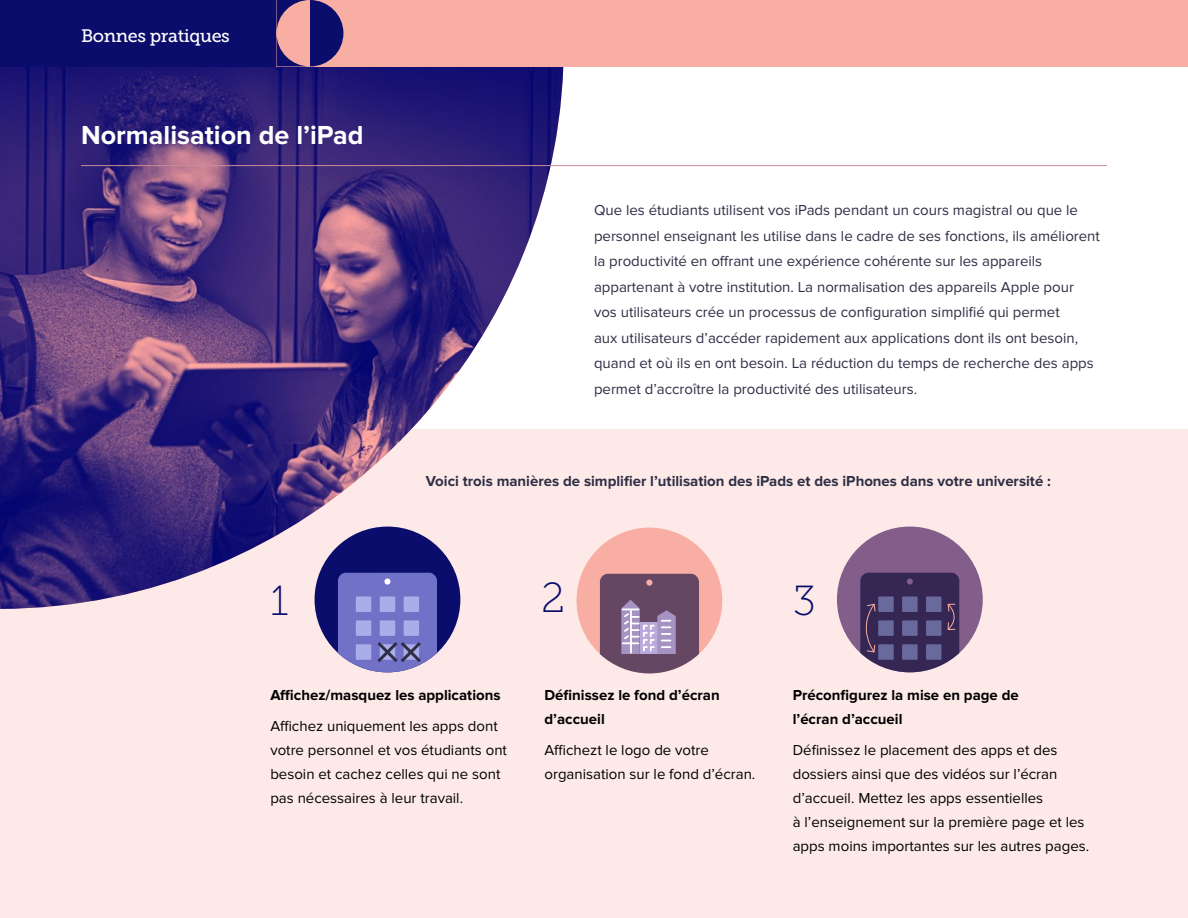
<style>
.page{position:relative;width:1188px;height:918px;background:#fff}
.page>*{position:absolute;margin:0;border:0;box-sizing:border-box;transform-origin:0 0}
.t1{font:42px "Museo Slab 100";color:#0b0d6d}
.t2{font:700 27px "Proxima Nova";color:#fff}
.t3{font:18px "Museo Slab 500";letter-spacing:-.02em;color:#fff}
.t4{font:15px/25.5px "Proxima Nova";color:#2e2e45}
.t5{font:15px/24px "Proxima Nova";color:#000}
.t6{font:700 15px/24px "Proxima Nova";color:#000}
.t7{font:700 15px "Proxima Nova";color:#2e2e45}
</style>
<div class="page">
<div style="left:0;top:430px;width:1188px;height:488px;background:#fdeae8"></div>
<img style="left:0;top:66px;width:563px;height:543px">
<div style="left:0;top:0;width:276px;height:66px;background:#0b0d6d"></div>
<div style="left:276px;top:0;width:912px;height:66px;background:#f8aea2"></div>
<svg style="left:276px;top:0;width:67px;height:66px"></svg>
<hr style="left:81px;top:165px;width:1026px;height:1px;background:#ca8d97">
<div style="left:315px;top:527px;width:145px;height:145px;background:#0b0d6d;border-radius:50%"></div>
<svg style="left:338px;top:572px;width:99px;height:100px;background:#8080ca"></svg>
<div style="left:577px;top:528px;width:145px;height:145px;background:#f8aea2;border-radius:50%"></div>
<svg style="left:600px;top:574px;width:99px;height:99px;background:#826784"></svg>
<div style="left:837px;top:527px;width:146px;height:145px;background:#835e8a;border-radius:50%"></div>
<svg style="left:857px;top:572px;width:105px;height:100px;background:#534570"></svg>
<p class="t3" style="left:81px;top:26px;width:150px">Bonnes pratiques</p>
<h2 class="t2" style="left:81px;top:120px;width:284px">Normalisation de l’iPad</h2>
<p class="t4" style="left:594px;top:198px;width:507px">Que les étudiants utilisent vos iPads pendant un cours magistral ou que le personnel enseignant les utilise dans le cadre de ses fonctions, ils améliorent la productivité en offrant une expérience cohérente sur les appareils appartenant à votre institution. La normalisation des appareils Apple pour vos utilisateurs crée un processus de configuration simplifié qui permet<br>aux utilisateurs d’accéder rapidement aux applications dont ils ont besoin, quand et où ils en ont besoin. La réduction du temps de recherche des apps permet d’accroître la productivité des utilisateurs.</p>
<p class="t7" style="left:426px;top:472px;width:627px">Voici trois manières de simplifier l’utilisation des iPads et des iPhones dans votre université :</p>
<h1 class="t1" style="left:270px;top:578px;width:19px">1</h1>
<h1 class="t1" style="left:541px;top:575px;width:25px">2</h1>
<p class="t6" style="left:270px;top:684px;width:232px">Affichez/masquez les applications</p>
<p class="t5" style="left:270px;top:714px;width:238px">Affichez uniquement les apps dont votre personnel et vos étudiants ont besoin et cachez celles qui ne sont pas nécessaires à leur travail.</p>
<p class="t6" style="left:545px;top:684px;width:177px">Définissez le fond d’écran d’accueil</p>
<p class="t5" style="left:545px;top:738px;width:212px">Affichezt le logo de votre organisation sur le fond d’écran.</p>
<h1 class="t1" style="left:793px;top:578px;width:25px">3</h1>
<p class="t6" style="left:793px;top:684px;width:228px">Préconfigurez la mise en page de l’écran d’accueil</p>
<p class="t5" style="left:793px;top:738px;width:298px">Définissez le placement des apps et des dossiers ainsi que des vidéos sur l’écran d’accueil. Mettez les apps essentielles<br>à l’enseignement sur la première page et les apps moins importantes sur les autres pages.</p>
</div>
